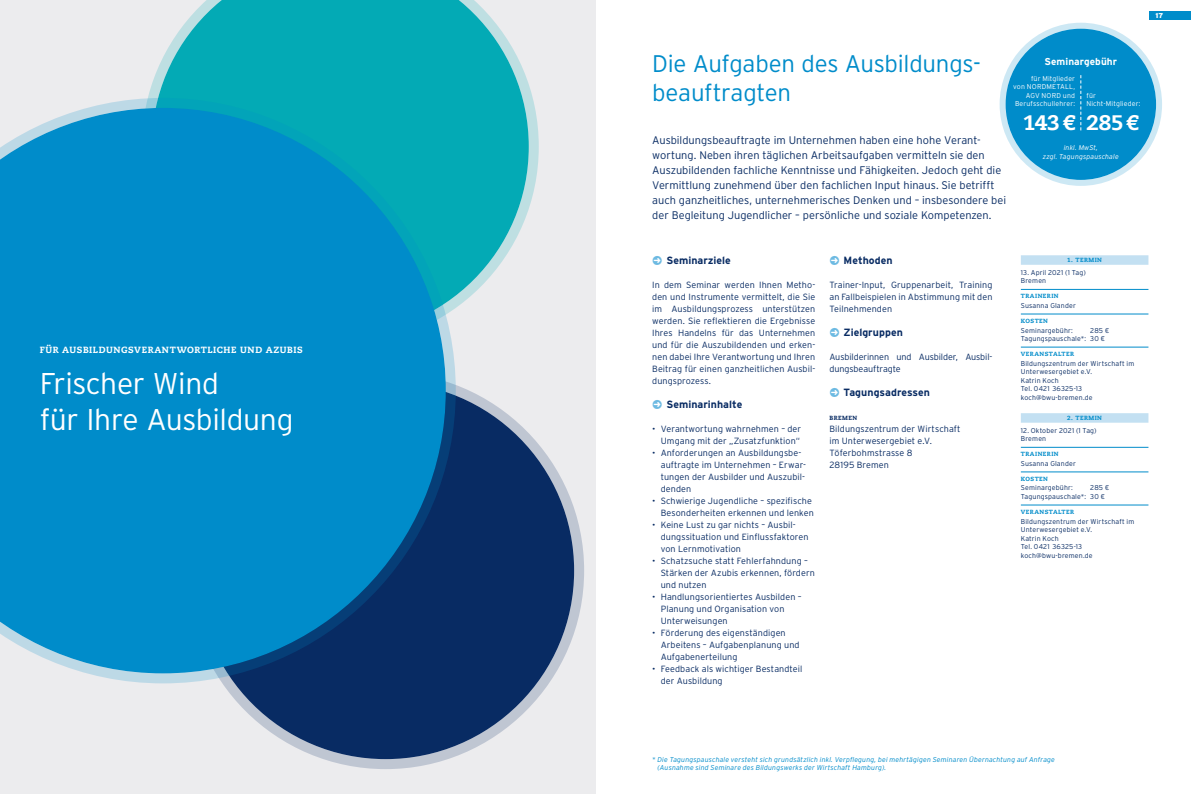
<style>
.page{position:relative;width:1191px;height:794px;background:#fff}
.page>*{position:absolute;margin:0;border:0;box-sizing:border-box;transform-origin:0 0}
.t1{font:300 30px/36px "Interstate";letter-spacing:-.015em;color:#fff}
.t2{font:300 24px/28.8px "Interstate";letter-spacing:-.01em;color:#008cca}
.t3{font:800 21px "Caecilia LT Std";letter-spacing:-.005em;color:#fff}
.t4{font:300 11px/15px "Interstate";color:#082b63}
.t5{font:700 10.5px "Interstate";letter-spacing:.005em;color:#082b63}
.t6{font:700 10px "Interstate";letter-spacing:.005em;color:#fff}
.t7{font:300 9px/12px "Interstate";letter-spacing:.01em;color:#082b63}
.t8{font:300 9px/12px "Interstate";letter-spacing:-.01em;color:#082b63}
.t9{font:800 9px "Caecilia LT Std";letter-spacing:.065em;color:#fff}
.t10{font:300 7px/8.5px "Interstate";letter-spacing:.02em;color:#082b63}
.t11{font:italic 300 7px/8.5px "Interstate";letter-spacing:.015em;color:#008cca}
.t12{font:300 7px/8.5px "Interstate";letter-spacing:.02em;color:#fff}
.t13{font:italic 300 7px/8.5px "Interstate";letter-spacing:.015em;color:#fff;text-align:center}
.t14{font:900 7px "Interstate";color:#fff}
.t15{font:800 6px "Caecilia LT Std";letter-spacing:.08em;color:#008cca}
.t16{font:800 6px "Caecilia LT Std";letter-spacing:.08em;color:#082b63}
.s1{font-family:"NWM Glyphset";font-weight:400;font-size:13px;color:#6dbae2}
</style>
<div class="page">
<div style="left:1149px;top:11px;width:42px;height:9px;background:#008cca"></div>
<div style="left:0;top:0;width:596px;height:794px;background:#ececee"></div>
<div style="left:197px;top:382px;width:377px;height:377px;background:#082b63;border-radius:50%"></div>
<svg style="left:148px;top:0;width:391px;height:308px"></svg>
<div style="left:1020px;top:255px;width:128px;height:10px;background:#c3e0f2"></div>
<hr style="left:1020px;top:289px;width:128px;height:1px;background:#008cca">
<hr style="left:1020px;top:314px;width:128px;height:1px;background:#008cca">
<hr style="left:1020px;top:347px;width:128px;height:1px;background:#008cca">
<div style="left:1020px;top:413px;width:128px;height:10px;background:#c3e0f2"></div>
<hr style="left:1020px;top:447px;width:128px;height:1px;background:#008cca">
<hr style="left:1020px;top:471px;width:128px;height:1px;background:#008cca">
<hr style="left:1020px;top:505px;width:128px;height:1px;background:#008cca">
<div style="left:1005px;top:29px;width:151px;height:151px;background:#008cca;border-radius:50%"></div>
<div style="left:999px;top:23px;width:163px;height:163px;border:6px solid #008cca;border-radius:50%"></div>
<svg style="left:1080px;top:75px;width:1px;height:55px"></svg>
<svg style="left:0;top:98px;width:456px;height:585px;background:#098ac1"></svg>
<p class="t9" style="left:40px;top:344px;width:265px">FÜR AUSBILDUNGSVERANTWORTLICHE UND AZUBIS</p>
<h1 class="t1" style="left:40px;top:365px;width:255px">Frischer Wind<br>für Ihre Ausbildung</h1>
<h2 class="t2" style="left:652px;top:49px;width:327px">Die Aufgaben des Ausbildungs&shy;beauftragten</h2>
<p class="t4" style="left:652px;top:133px;width:355px">Ausbildungsbeauftragte im Unternehmen haben eine hohe Verant&shy;wortung. Neben ihren täglichen Arbeitsaufgaben vermitteln sie den Auszubildenden fachliche Kenntnisse und Fähigkeiten. Jedoch geht die Vermittlung zunehmend über den fachlichen Input hinaus. Sie betrifft auch ganzheitliches, unternehmerisches Denken und – insbesondere bei der Begleitung Jugendlicher – persönliche und soziale Kompetenzen.</p>
<p class="t6" style="left:1044px;top:55px;width:74px">Seminargebühr</p>
<p class="t12" style="left:1013px;top:74px;width:63px;text-align:right">für Mitglieder<br>von NORDMETALL,<br>AGV NORD und<br>Berufsschullehrer:</p>
<h3 class="t3" style="left:1023px;top:110px;width:53px">143€</h3>
<p class="t12" style="left:1086px;top:91px;width:56px">für<br>Nicht-Mitglieder:</p>
<h3 class="t3" style="left:1086px;top:110px;width:54px">285€</h3>
<p class="t13" style="left:1042px;top:144px;width:77px">inkl. MwSt,<br>zzgl. Tagungspauschale</p>
<p class="t5" style="left:652px;top:254px;width:80px"><span class="s1">&gt;</span> Seminarziele</p>
<p class="t7" style="left:652px;top:279px;width:165px;text-align:justify">In dem Seminar werden Ihnen Metho&shy;den und Instrumente vermittelt, die Sie im Ausbildungsprozess unterstützen werden. Sie reflektieren die Ergebnisse Ihres Handelns für das Unternehmen und für die Auszubildenden und erken&shy;nen dabei Ihre Verantwortung und Ihren Beitrag für einen ganzheitlichen Ausbil&shy;dungsprozess.</p>
<p class="t5" style="left:652px;top:398px;width:92px"><span class="s1">&gt;</span> Seminarinhalte</p>
<p class="t7" style="left:652px;top:423px;width:150px;text-align:right">• Verantwortung wahrnehmen – der<br>Umgang mit der „Zusatzfunktion“</p>
<p class="t7" style="left:660px;top:447px;width:147px;text-indent:-9px">• Anforderungen an Ausbildungsbe&shy;auftragte im Unternehmen – Erwar&shy;tungen der Ausbilder und Auszubil&shy;denden</p>
<p class="t7" style="left:652px;top:495px;width:163px;text-align:right">• Schwierige Jugendliche – spezifische<br>Besonderheiten erkennen und lenken</p>
<p class="t7" style="left:660px;top:519px;width:149px;text-indent:-9px">• Keine Lust zu gar nichts – Ausbil&shy;dungssituation und Einflussfaktoren von Lernmotivation</p>
<p class="t7" style="left:660px;top:555px;width:156px;text-indent:-9px">• Schatzsuche statt Fehlerfahndung –<br>Stärken der Azubis erkennen, fördern und nutzen</p>
<p class="t7" style="left:660px;top:591px;width:142px;text-indent:-9px">• Handlungsorientiertes Ausbilden –<br>Planung und Organisation von<br>Unterweisungen</p>
<p class="t7" style="left:660px;top:627px;width:140px;text-indent:-9px">• Förderung des eigenständigen<br>Arbeitens – Aufgabenplanung und<br>Aufgabenerteilung</p>
<p class="t7" style="left:660px;top:663px;width:143px;text-indent:-9px">• Feedback als wichtiger Bestandteil der Ausbildung</p>
<p class="t5" style="left:829px;top:254px;width:65px"><span class="s1">&gt;</span> Methoden</p>
<p class="t7" style="left:829px;top:279px;width:165px;text-align:justify">Trainer-Input, Gruppenarbeit, Training an Fallbeispielen in Abstimmung mit den Teilnehmenden</p>
<p class="t5" style="left:829px;top:326px;width:75px"><span class="s1">&gt;</span> Zielgruppen</p>
<p class="t8" style="left:829px;top:351px;width:164px">Ausbilderinnen und Ausbilder, Ausbil&shy;dungsbeauftragte</p>
<p class="t5" style="left:829px;top:386px;width:102px"><span class="s1">&gt;</span> Tagungsadressen</p>
<p class="t16" style="left:829px;top:414px;width:29px">BREMEN</p>
<p class="t7" style="left:829px;top:423px;width:133px">Bildungszentrum der Wirtschaft im Unterwesergebiet e.V.<br>Töferbohmstrasse 8<br>28195 Bremen</p>
<p class="t15" style="left:1067px;top:256px;width:36px">1. TERMIN</p>
<p class="t10" style="left:1020px;top:268px;width:66px">13. April 2021 (1 Tag)<br>Bremen</p>
<p class="t15" style="left:1020px;top:292px;width:39px">TRAINERIN</p>
<p class="t10" style="left:1020px;top:301px;width:57px">Susanna Glander</p>
<p class="t15" style="left:1020px;top:317px;width:29px">KOSTEN</p>
<p class="t10" style="left:1020px;top:326px;width:54px">Seminargebühr:</p>
<p class="t10" style="left:1020px;top:326px;width:90px;text-indent:69px">285 €<br>Tagungspauschale*: 30 €</p>
<p class="t15" style="left:1020px;top:350px;width:55px">VERANSTALTER</p>
<p class="t10" style="left:1020px;top:359px;width:115px">Bildungszentrum der Wirtschaft im<br>Unterwesergebiet e.V.<br>Katrin Koch<br>Tel. 0421 36325-13 koch@bwu-bremen.de</p>
<p class="t15" style="left:1067px;top:414px;width:36px">2. TERMIN</p>
<p class="t10" style="left:1020px;top:426px;width:77px">12. Oktober 2021 (1 Tag)<br>Bremen</p>
<p class="t15" style="left:1020px;top:450px;width:39px">TRAINERIN</p>
<p class="t10" style="left:1020px;top:459px;width:57px">Susanna Glander</p>
<p class="t15" style="left:1020px;top:475px;width:29px">KOSTEN</p>
<p class="t10" style="left:1020px;top:484px;width:54px">Seminargebühr:</p>
<p class="t10" style="left:1020px;top:484px;width:90px;text-indent:69px">285 €<br>Tagungspauschale*: 30 €</p>
<p class="t15" style="left:1020px;top:508px;width:55px">VERANSTALTER</p>
<p class="t10" style="left:1020px;top:517px;width:115px">Bildungszentrum der Wirtschaft im<br>Unterwesergebiet e.V.<br>Katrin Koch<br>Tel. 0421 36325-13 koch@bwu-bremen.de</p>
<p class="t14" style="left:1155px;top:12px;width:9px">17</p>
<p class="t11" style="left:657px;top:755px;width:399px;text-indent:-5px">* Die Tagungspauschale versteht sich grundsätzlich inkl. Verpflegung, bei mehrtägigen Seminaren Übernachtung auf Anfrage (Ausnahme sind Seminare des Bildungswerks der Wirtschaft Hamburg).</p>
</div>
